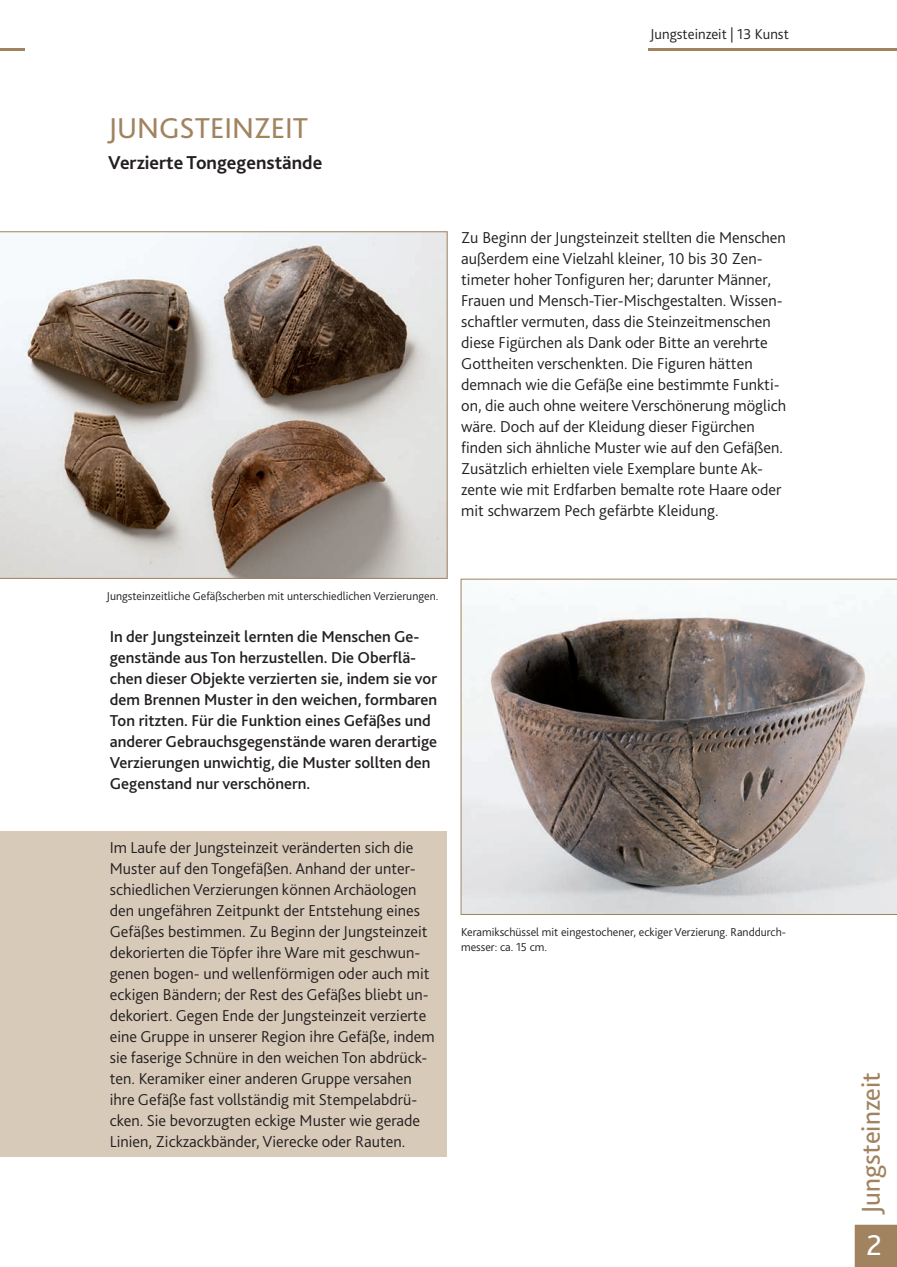
<style>
.page{position:relative;width:897px;height:1267px;background:#fff}
.page>*{position:absolute;margin:0;border:0;box-sizing:border-box;transform-origin:0 0}
.t1{font:30px "Bliss 2";color:#a18360}
.t2{font:30px "Bliss 2";color:#fff}
.t3{font:27px "Bliss 2";color:#a18360}
.t4{font:700 19.5px "Bliss 2";color:#231f20}
.t5{font:300 16.5px/21px "Bliss 2";color:#231f20}
.t6{font:500 16.5px/21px "Bliss 2";color:#231f20}
.t7{font:300 15px "Bliss 2";color:#231f20}
.t8{font:300 12px/15px "Bliss 2";color:#231f20}
</style>
<div class="page">
<div style="left:0;top:830px;width:447px;height:326px;background:#d8cab9"></div>
<hr style="left:647px;top:48px;width:249px;height:3px;background:#a18360">
<hr style="left:0;top:48px;width:24px;height:3px;background:#a18360">
<svg style="left:0;top:231px;width:447px;height:347px;background:#aca29b"></svg>
<svg style="left:460px;top:578px;width:436px;height:336px"></svg>
<div style="left:854px;top:1224px;width:43px;height:43px;background:#a18360"></div>
<p class="t7" style="left:650px;top:24px;width:140px">Jungsteinzeit | 13 Kunst</p>
<h1 class="t1" style="left:108px;top:110px;width:201px">JUNGSTEINZEIT</h1>
<p class="t4" style="left:108px;top:150px;width:216px">Verzierte Tongegenstände</p>
<p class="t5" style="left:461px;top:226px;width:326px">Zu Beginn der Jungsteinzeit stellten die Menschen außerdem eine Vielzahl kleiner, 10 bis 30 Zen&shy;timeter hoher Tonfiguren her; darunter Männer, Frauen und Mensch-Tier-Mischgestalten. Wissen&shy;schaftler vermuten, dass die Steinzeitmenschen diese Figürchen als Dank oder Bitte an verehrte Gottheiten verschenkten. Die Figuren hätten demnach wie die Gefäße eine bestimmte Funkti&shy;on, die auch ohne weitere Verschönerung möglich wäre. Doch auf der Kleidung dieser Figürchen finden sich ähnliche Muster wie auf den Gefäßen.<br>Zusätzlich erhielten viele Exemplare bunte Ak&shy;zente wie mit Erdfarben bemalte rote Haare oder mit schwarzem Pech gefärbte Kleidung.</p>
<p class="t8" style="left:107px;top:588px;width:333px">Jungsteinzeitliche Gefäßscherben mit unterschiedlichen Verzierungen.</p>
<p class="t6" style="left:110px;top:625px;width:329px">In der Jungsteinzeit lernten die Menschen Ge&shy;genstände aus Ton herzustellen. Die Oberflä&shy;chen dieser Objekte verzierten sie, indem sie vor dem Brennen Muster in den weichen, formbaren Ton ritzten. Für die Funktion eines Gefäßes und anderer Gebrauchsgegenstände waren derartige Verzierungen unwichtig, die Muster sollten den Gegenstand nur verschönern.</p>
<p class="t5" style="left:110px;top:836px;width:326px">Im Laufe der Jungsteinzeit veränderten sich die Muster auf den Tongefäßen. Anhand der unter&shy;schiedlichen Verzierungen können Archäologen den ungefähren Zeitpunkt der Entstehung eines Gefäßes bestimmen. Zu Beginn der Jungsteinzeit dekorierten die Töpfer ihre Ware mit geschwun&shy;genen bogen- und wellenförmigen oder auch mit eckigen Bändern; der Rest des Gefäßes bliebt un&shy;dekoriert. Gegen Ende der Jungsteinzeit verzierte eine Gruppe in unserer Region ihre Gefäße, indem sie faserige Schnüre in den weichen Ton abdrück&shy;ten. Keramiker einer anderen Gruppe versahen ihre Gefäße fast vollständig mit Stempelabdrü&shy;cken. Sie bevorzugten eckige Muster wie gerade Linien, Zickzackbänder, Vierecke oder Rauten.</p>
<p class="t8" style="left:461px;top:924px;width:326px">Keramikschüssel mit eingestochener, eckiger Verzierung. Randdurch&shy;messer: ca. 15 cm.</p>
<h2 class="t3" style="left:854px;top:1213px;width:143px;rotate:-90deg">Jungsteinzeit</h2>
<h1 class="t2" style="left:866px;top:1226px;width:17px">21</h1>
</div>
